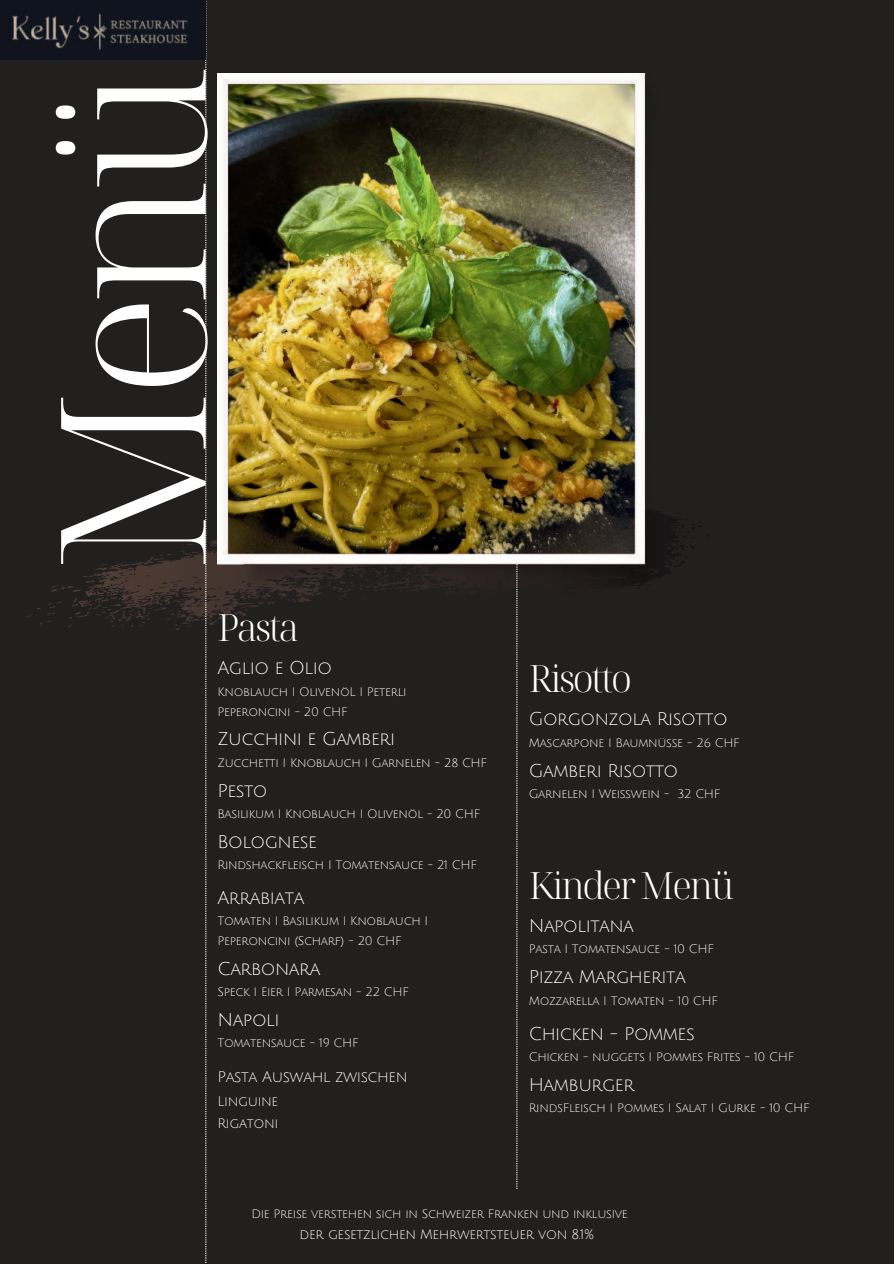
<style>
.page{position:relative;width:894px;height:1264px;background:#fff}
.page>*{position:absolute;margin:0;border:0;box-sizing:border-box;transform-origin:0 0}
.t1{font:300 202.2px "Noto Serif Display";color:#fff}
.t2{font:300 37.5px "Noto Serif Display";letter-spacing:-.06em;color:#fff}
.t3{font:18px "Julius Sans One";letter-spacing:-.025em;color:#fff}
.t4{font:15px "Julius Sans One";letter-spacing:-.025em;color:#fff}
.t5{font:13.5px/22.5px "Julius Sans One";letter-spacing:-.025em;color:#fff}
.t6{font:12px/20px "Julius Sans One";letter-spacing:-.025em;color:#fff}
</style>
<div class="page">
<div style="left:0;top:0;width:893px;height:1263px;background:#221f1f"></div>
<img style="left:51px;top:494px;width:651px;height:98px">
<svg style="left:205px;top:60px;width:1px;height:1203px"></svg>
<img style="left:217px;top:74px;width:446px;height:515px">
<img style="left:0;top:0;width:206px;height:60px">
<svg style="left:516px;top:562px;width:1px;height:626px"></svg>
<h1 class="t1" style="left:-4px;top:572px;width:508px;rotate:-90deg">Menü</h1>
<h2 class="t2" style="left:217px;top:602px;width:83px">Pasta</h2>
<h3 class="t3" style="left:217px;top:658px;width:116px">Aglio e Olio</h3>
<p class="t6" style="left:217px;top:681px;width:191px">Knoblauch I OlivenöL I Peterli<br>Peperoncini - 20 CHF</p>
<h3 class="t3" style="left:217px;top:730px;width:179px">Zucchini e Gamberi</h3>
<p class="t6" style="left:217px;top:753px;width:271px">Zucchetti I Knoblauch I Garnelen - 28 CHF</p>
<h3 class="t3" style="left:217px;top:781px;width:52px">Pesto</h3>
<p class="t6" style="left:217px;top:804px;width:264px">Basilikum I Knoblauch I Olivenöl - 20 CHF</p>
<h3 class="t3" style="left:217px;top:832px;width:101px">Bolognese</h3>
<p class="t6" style="left:217px;top:855px;width:261px">Rindshackfleisch I Tomatensauce - 21 CHF</p>
<h3 class="t3" style="left:217px;top:888px;width:88px">Arrabiata</h3>
<p class="t6" style="left:217px;top:911px;width:212px">Tomaten I Basilikum I Knoblauch I<br>Peperoncini (Scharf) - 20 CHF</p>
<h3 class="t3" style="left:217px;top:959px;width:104px">Carbonara</h3>
<p class="t6" style="left:217px;top:982px;width:193px">Speck I Eier I Parmesan - 22 CHF</p>
<h3 class="t3" style="left:217px;top:1010px;width:64px">Napoli</h3>
<p class="t6" style="left:217px;top:1033px;width:143px">Tomatensauce - 19 CHF</p>
<p class="t4" style="left:217px;top:1069px;width:192px">Pasta Auswahl zwischen</p>
<p class="t5" style="left:217px;top:1090px;width:62px">Linguine<br>Rigatoni</p>
<h2 class="t2" style="left:528px;top:653px;width:105px">Risotto</h2>
<h3 class="t3" style="left:528px;top:710px;width:200px">Gorgonzola Risotto</h3>
<h3 class="t3" style="left:528px;top:761px;width:151px">Gamberi Risotto</h3>
<p class="t6" style="left:528px;top:733px;width:212px">Mascarpone I Baumnüsse - 26 CHF</p>
<p class="t6" style="left:528px;top:784px;width:193px">Garnelen I Weisswein - 32 CHF</p>
<h2 class="t2" style="left:528px;top:859px;width:207px">Kinder Menü</h2>
<h3 class="t3" style="left:528px;top:916px;width:107px">Napolitana</h3>
<h3 class="t3" style="left:528px;top:967px;width:158px">Pizza Margherita</h3>
<p class="t6" style="left:528px;top:939px;width:187px">Pasta I Tomatensauce - 10 CHF</p>
<p class="t6" style="left:528px;top:990px;width:191px">Mozzarella I Tomaten - 10 CHF</p>
<h3 class="t3" style="left:528px;top:1024px;width:167px">Chicken - Pommes</h3>
<h3 class="t3" style="left:528px;top:1075px;width:107px">Hamburger</h3>
<p class="t6" style="left:528px;top:1047px;width:267px">Chicken - nuggets I Pommes Frites - 10 CHF</p>
<p class="t6" style="left:528px;top:1098px;width:282px">RindsFleisch I Pommes I Salat I Gurke - 10 CHF</p>
<p class="t6" style="left:251px;top:1204px;width:378px">Die Preise verstehen sich in Schweizer Franken und inklusive</p>
<p class="t5" style="left:299px;top:1223px;width:296px">der gesetzlichen Mehrwertsteuer von 8.1%</p>
</div>
